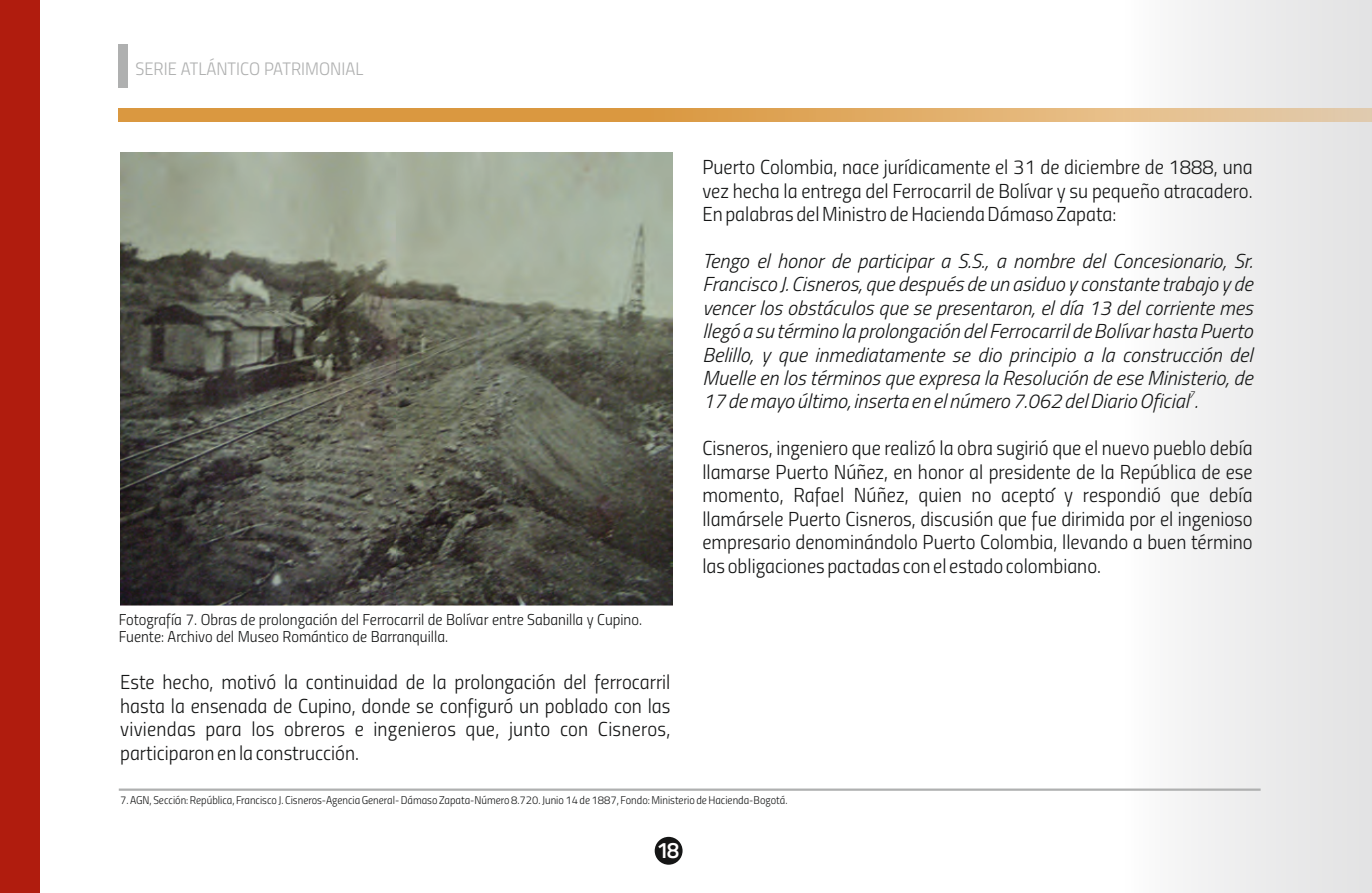
<style>
.page{position:relative;width:1372px;height:893px;background:#fff}
.page>*{position:absolute;margin:0;border:0;box-sizing:border-box;transform-origin:0 0}
.t1{font:22.5px "Titillium Semibold Upright";color:#fff}
.t2{font:20.25px/23.4px "Titillium Light Upright";color:#151616;text-align:justify}
.t3{font:italic 300 20.25px/23.4px "Titillium";color:#151616;text-align:justify}
.t4{font:18px "Titillium Light Upright";color:#afb0b0}
.t5{font:15.75px/17.1px "Titillium Light Upright";color:#151616}
.t6{font:11.25px "Titillium Light Upright";color:#151616}
.t7{font:italic 300 10.12px "Titillium";color:#151616}
.s1{font-family:"Cambria";font-style:italic}
</style>
<div class="page">
<div style="left:1083px;top:0;width:288px;height:893px;background:linear-gradient(to right,#fff,#e1e1e2)"></div>
<div style="left:0;top:0;width:40px;height:893px;background:#b01c0e"></div>
<div style="left:119px;top:45px;width:9px;height:43px;background:#afb0b0"></div>
<svg style="left:119px;top:109px;width:1252px;height:13px;background:#dea860"></svg>
<hr style="left:119px;top:788px;width:1141px;height:3px;background:#afb0b0">
<img style="left:120px;top:152px;width:552px;height:453px">
<div style="left:654px;top:837px;width:28px;height:28px;background:#151616;border-radius:50%"></div>
<p class="t4" style="left:135px;top:55px;width:229px">SERIE ATLÁNTICO PATRIMONIAL</p>
<p class="t5" style="left:119px;top:610px;width:524px">Fotografía 7. Obras de prolongación del Ferrocarril de Bolívar entre Sabanilla y Cupino.<br>Fuente: Archivo del Museo Romántico de Barranquilla.</p>
<p class="t2" style="left:702px;top:154px;width:552px">Puerto Colombia, nace jurídicamente el 31 de diciembre de 1888, una vez hecha la entrega del Ferrocarril de Bolívar y su pequeño atracadero.<br>En palabras del Ministro de Hacienda Dámaso Zapata:</p>
<p class="t3" style="left:702px;top:248px;width:552px">Tengo el honor de participar a S.S., a nombre del Concesionario, Sr.<br>Francisco J. Cisneros, que después de un asiduo y constante trabajo y de vencer los obstáculos que se presentaron, el día 13 del corriente mes llegó a su término la prolongación del Ferrocarril de Bolívar hasta Puerto Belillo, y que inmediatamente se dio principio a la construcción del Muelle en los términos que expresa la Resolución de ese Ministerio, de</p>
<p class="t7" style="left:1188px;top:387px;width:7px">7</p>
<p class="t3" style="left:702px;top:389px;width:497px">17 de mayo último, inserta en el número 7.062 del Diario Oficial .</p>
<p class="t2" style="left:702px;top:436px;width:552px">Cisneros, ingeniero que realizó la obra sugirió que el nuevo pueblo debía llamarse Puerto Núñez, en honor al presidente de la República de ese momento, Rafael Núñez, quien no acepto <span class="s1">́</span> y respondió que debía llamársele Puerto Cisneros, discusión que fue dirimida por el ingenioso empresario denominándolo Puerto Colombia, llevando a buen término las obligaciones pactadas con el estado colombiano.</p>
<p class="t2" style="left:120px;top:670px;width:552px">Este hecho, motivó la continuidad de la prolongación del ferrocarril hasta la ensenada de Cupino, donde se configuró un poblado con las viviendas para los obreros e ingenieros que, junto con Cisneros, participaron en la construcción.</p>
<p class="t6" style="left:120px;top:792px;width:669px">7. AGN, Sección: República, Francisco J. Cisneros-Agencia General- Dámaso Zapata-Número 8.720. Junio 14 de 1887, Fondo: Ministerio de Hacienda-Bogotá.</p>
<p class="t1" style="left:656px;top:833px;width:25px">18</p>
</div>
